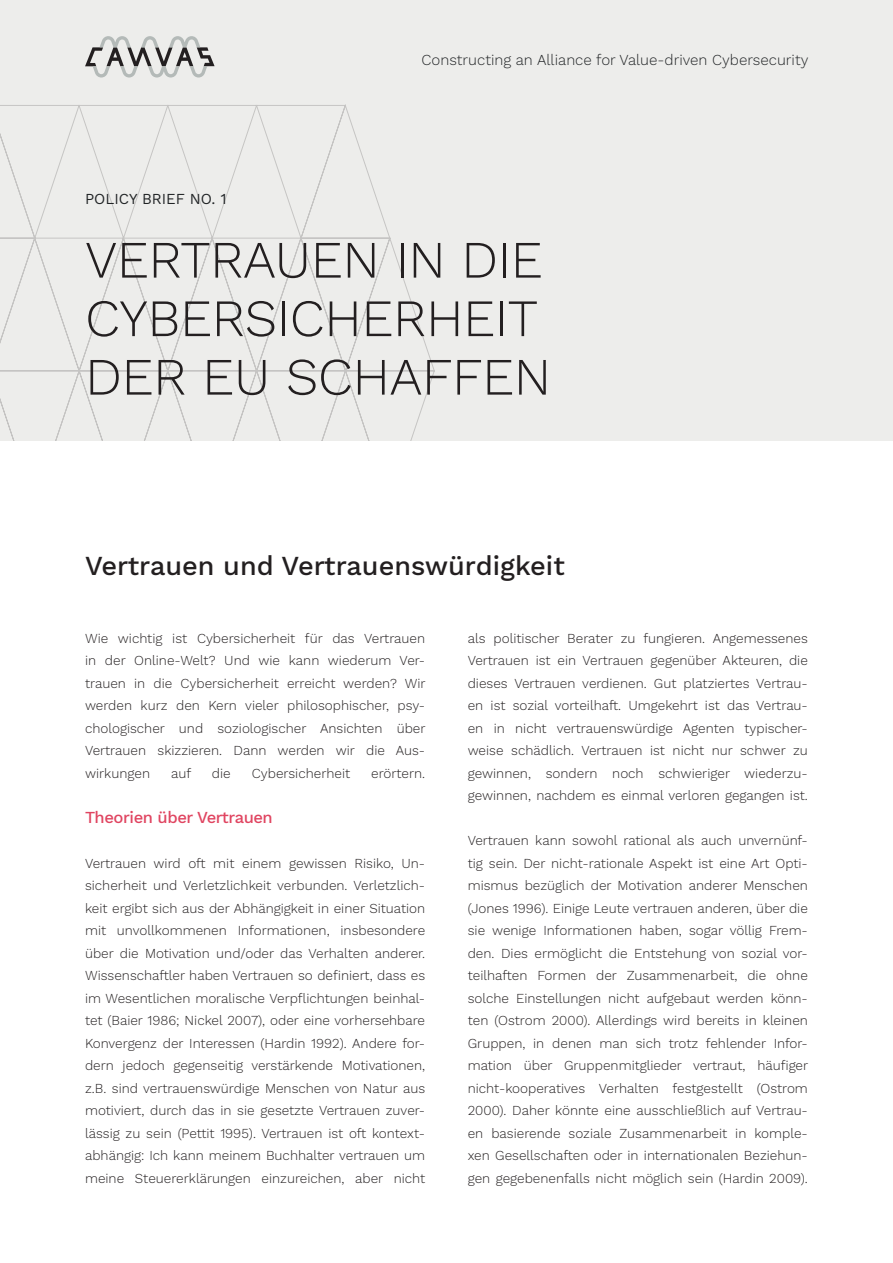
<style>
.page{position:relative;width:893px;height:1263px;background:#fff}
.page>*{position:absolute;margin:0;border:0;box-sizing:border-box;transform-origin:0 0}
.Headline_1{font:300 52.5px/58.5px "Work Sans";letter-spacing:-.01em;color:#231f20}
.Headline_2{font:500 27px "Work Sans";color:#231f20}
.Zwischenüberschrift{font:500 16.5px "Work Sans";letter-spacing:-.025em;color:#e04561}
.t1{font:300 15px "Work Sans";color:#212426}
.Dachzeile_linksbündi{font:15px "Work Sans";color:#212426}
.Absatzformat_Blocksa{font:300 13.5px/22.5px "Work Sans";color:#231f20;text-align:justify}
</style>
<div class="page">
<div style="left:0;top:0;width:893px;height:440px;background:#ededeb"></div>
<svg style="left:0;top:104px;width:435px;height:336px"></svg>
<svg style="left:85px;top:36px;width:130px;height:42px"></svg>
<p class="Dachzeile_linksbündi" style="left:85px;top:190px;width:143px">POLICY BRIEF NO. 1</p>
<p class="t1" style="left:422px;top:52px;width:388px">Constructing an Alliance for Value-driven Cybersecurity</p>
<p class="Headline_1" style="left:85px;top:233px;width:468px">VERTRAUEN IN DIE<br>CYBERSICHERHEIT<br>DER EU SCHAFFEN</p>
<p class="Headline_2" style="left:85px;top:550px;width:481px">Vertrauen und Vertrauenswürdigkeit</p>
<p class="Absatzformat_Blocksa" style="left:85px;top:627px;width:342px">Wie wichtig ist Cybersicherheit für das Vertrauen in der Online-Welt? Und wie kann wiederum Ver&shy;trauen in die Cybersicherheit erreicht werden? Wir werden kurz den Kern vieler philosophischer, psy&shy;chologischer und soziologischer Ansichten über Vertrauen skizzieren. Dann werden wir die Aus&shy;wirkungen</p>
<p class="Absatzformat_Blocksa" style="left:171px;top:762px;width:22px">auf</p>
<p class="Absatzformat_Blocksa" style="left:212px;top:762px;width:20px">die</p>
<p class="Absatzformat_Blocksa" style="left:252px;top:762px;width:100px">Cybersicherheit</p>
<p class="Absatzformat_Blocksa" style="left:371px;top:762px;width:55px">erörtern.</p>
<p class="Zwischenüberschrift" style="left:85px;top:807px;width:189px">Theorien über Vertrauen</p>
<p class="Absatzformat_Blocksa" style="left:85px;top:852px;width:342px">Vertrauen wird oft mit einem gewissen Risiko, Un&shy;sicherheit und Verletzlichkeit verbunden. Verletzlich&shy;keit ergibt sich aus der Abhängigkeit in einer Situation mit unvollkommenen Informationen, insbesondere über die Motivation und/oder das Verhalten anderer.<br>Wissenschaftler haben Vertrauen so definiert, dass es im Wesentlichen moralische Verpflichtungen beinhal&shy;tet (Baier 1986; Nickel 2007), oder eine vorhersehbare Konvergenz der Interessen (Hardin 1992). Andere for&shy;dern jedoch gegenseitig verstärkende Motivationen, z.B. sind vertrauenswürdige Menschen von Natur aus motiviert, durch das in sie gesetzte Vertrauen zuver&shy;lässig zu sein (Pettit 1995). Vertrauen ist oft kontext&shy;abhängig: Ich kann meinem Buchhalter vertrauen um meine Steuererklärungen einzureichen, aber nicht</p>
<p class="Absatzformat_Blocksa" style="left:468px;top:627px;width:342px">als politischer Berater zu fungieren. Angemessenes Vertrauen ist ein Vertrauen gegenüber Akteuren, die dieses Vertrauen verdienen. Gut platziertes Vertrau&shy;en ist sozial vorteilhaft. Umgekehrt ist das Vertrau&shy;en in nicht vertrauenswürdige Agenten typischer&shy;weise schädlich. Vertrauen ist nicht nur schwer zu gewinnen, sondern noch schwieriger wiederzu&shy;gewinnen, nachdem es einmal verloren gegangen ist.</p>
<p class="Absatzformat_Blocksa" style="left:468px;top:830px;width:342px">Vertrauen kann sowohl rational als auch unvernünf&shy;tig sein. Der nicht-rationale Aspekt ist eine Art Opti&shy;mismus bezüglich der Motivation anderer Menschen (Jones 1996). Einige Leute vertrauen anderen, über die sie wenige Informationen haben, sogar völlig Frem&shy;den. Dies ermöglicht die Entstehung von sozial vor&shy;teilhaften Formen der Zusammenarbeit, die ohne solche Einstellungen nicht aufgebaut werden könn&shy;ten (Ostrom 2000). Allerdings wird bereits in kleinen Gruppen, in denen man sich trotz fehlender Infor&shy;mation über Gruppenmitglieder vertraut, häufiger nicht-kooperatives Verhalten festgestellt (Ostrom 2000). Daher könnte eine ausschließlich auf Vertrau&shy;en basierende soziale Zusammenarbeit in komple&shy;xen Gesellschaften oder in internationalen Beziehun&shy;gen gegebenenfalls nicht möglich sein (Hardin 2009).</p>
</div>
